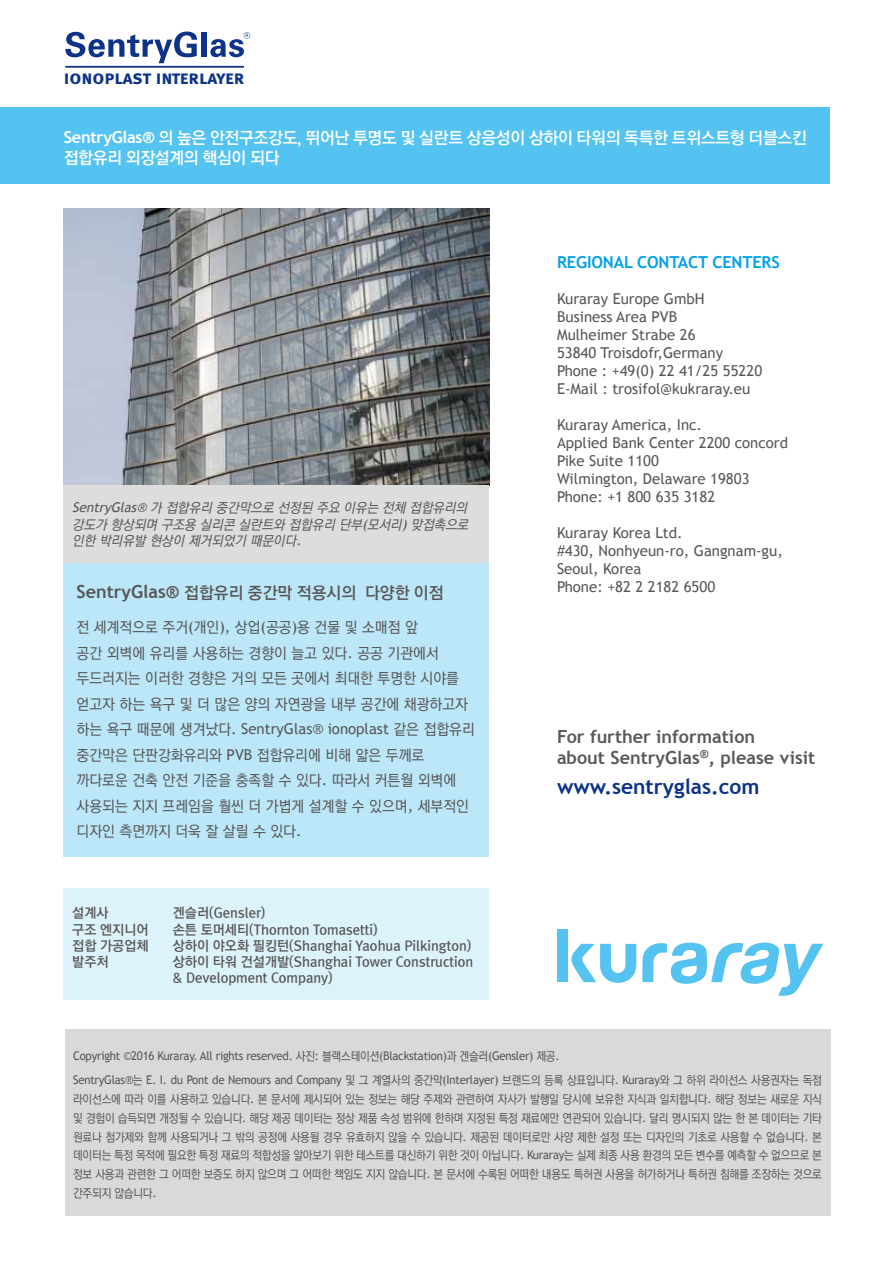
<style>
.page{position:relative;width:893px;height:1263px;background:#fff}
.page>*{position:absolute;margin:0;border:0;box-sizing:border-box;transform-origin:0 0}
.t1{font:700 21px "Trebuchet MS";color:#0c3388}
.t2{font:19.05px "Meta Bold Caps";letter-spacing:-.005em;color:#0c3388}
.t3{font:700 18px/21.6px "Trebuchet MS";color:#595757}
.t4{font:16.5px/19.8px "Rix Go B";letter-spacing:-.02em;color:#fff}
.t5{font:16.5px "Rix Go B";color:#595757}
.t6{font:700 16.5px "Trebuchet MS";letter-spacing:-.01em;color:#00a0e9}
.t7{font:15px/18px "Trebuchet MS";color:#595757}
.t8{font:15px/25.5px "Rix Go M";color:#595757;scale:.95 1}
.t9{font:13.5px/16.2px "Rix Go B";color:#595757}
.t10{font:italic 13.5px/16.2px "Rix Go M";color:#595757;text-align:justify;scale:.95 1}
.t11{font:12px/18.8px "Rix Go M";letter-spacing:-.02em;color:#595757;text-align:justify;scale:.9 1}
.t12{font:12px/24.8px "Trebuchet MS";letter-spacing:-.02em;color:#595757;scale:.95 1}
.s1{font-family:"Trebuchet MS";font-weight:700}
.s2{font-family:"Trebuchet MS"}
.s3{font-family:"Trebuchet MS";font-weight:700;font-size:18px}
.s4{font-family:"Rix Go M"}
</style>
<div class="page">
<img style="left:64px;top:208px;width:425px;height:277px">
<div style="left:64px;top:563px;width:425px;height:294px;background:#bbe7f9"></div>
<div style="left:0;top:107px;width:829px;height:77px;background:#54c3f1"></div>
<svg style="left:65px;top:32px;width:132px;height:31px"></svg>
<div style="left:202px;top:32px;width:5px;height:25px;background:#0c3388"></div>
<svg style="left:210px;top:32px;width:40px;height:25px"></svg>
<hr style="left:65px;top:66px;width:179px;height:2px;background:#0c3388">
<div style="left:64px;top:889px;width:425px;height:111px;background:#ddf3fc"></div>
<div style="left:64px;top:485px;width:425px;height:78px;background:#dcdddd"></div>
<div style="left:65px;top:1030px;width:765px;height:186px;background:#d9d9d9"></div>
<svg style="left:557px;top:929px;width:266px;height:67px"></svg>
<h2 class="t2" style="left:64px;top:66px;width:182px">ionoplast interlayer</h2>
<h3 class="t4" style="left:64px;top:128px;width:745px"><span class="s1">SentryGlas®</span> 의 높은 안전구조강도, 뛰어난 투명도 및 실란트 상응성이 상하이 타워의 독특한 트위스트형 더블스킨 접합유리 외장설계의 핵심이 되다</h3>
<p class="t10" style="left:72px;top:500px;width:422px"><span class="s2">SentryGlas®</span> 가 접합유리 중간막으로 선정된 주요 이유는 전체 접합유리의 강도가 향상되며 구조용 실리콘 실란트와 접합유리 단부<span class="s2">(</span>모서리<span class="s2">)</span>맞접촉으로 인한 박리유발 현상이 제거되었기 때문이다<span class="s2">.</span></p>
<h3 class="t5" style="left:77px;top:583px;width:369px"><span class="s3">SentryGlas®</span> 접합유리 중간막 적용시의 다양한 이점</h3>
<p class="t8" style="left:77px;top:615px;width:414px">전 세계적으로 주거<span class="s2">(</span>개인<span class="s2">),</span> 상업<span class="s2">(</span>공공<span class="s2">)</span>용 건물 및 소매점 앞<br>공간 외벽에 유리를 사용하는 경향이 늘고 있다<span class="s2">.</span> 공공 기관에서 두드러지는 이러한 경향은 거의 모든 곳에서 최대한 투명한 시야를 얻고자 하는 욕구 및 더 많은 양의 자연광을 내부 공간에 채광하고자</p>
<p class="t7" style="left:77px;top:720px;width:400px"><span class="s4">하는 욕구 때문에 생겨났다</span>. SentryGlas® ionoplast <span class="s4">같은 접합유리</span></p>
<p class="t8" style="left:77px;top:742px;width:415px">중간막은 단판강화유리와 <span class="s2">PVB</span> 접합유리에 비해 얇은 두께로 까다로운 건축 안전 기준을 충족할 수 있다<span class="s2">.</span> 따라서 커튼월 외벽에 사용되는 지지 프레임을 훨씬 더 가볍게 설계할 수 있으며<span class="s2">,</span> 세부적인 디자인 측면까지 더욱 잘 살릴 수 있다<span class="s2">.</span></p>
<p class="t9" style="left:72px;top:905px;width:38px">설계사</p>
<p class="t9" style="left:173px;top:905px;width:94px">겐슬러(Gensler)</p>
<p class="t9" style="left:72px;top:921px;width:78px">구조 엔지니어</p>
<p class="t9" style="left:173px;top:921px;width:206px">손튼 토머세티(Thornton Tomasetti)</p>
<p class="t9" style="left:72px;top:937px;width:78px">접합 가공업체</p>
<p class="t9" style="left:173px;top:937px;width:300px">상하이 야오화 필킹턴(Shanghai Yaohua Pilkington)</p>
<p class="t9" style="left:72px;top:953px;width:38px">발주처</p>
<p class="t9" style="left:173px;top:953px;width:302px">상하이 타워 건설개발(Shanghai Tower Construction &amp; Development Company)</p>
<h3 class="t6" style="left:557px;top:252px;width:40px">REGIONAL</h3>
<h3 class="t6" style="left:637px;top:252px;width:144px">CONTACT CENTERS</h3>
<p class="t7" style="left:557px;top:290px;width:207px">Kuraray Europe GmbH<br>Business Area PVB<br>Mulheimer Strabe 26<br>53840 Troisdofr,Germany<br>Phone : +49(0) 22 41/25 55220<br>E-Mail : trosifol@kukraray.eu</p>
<p class="t7" style="left:557px;top:416px;width:233px">Kuraray America, Inc.<br>Applied Bank Center 2200 concord<br>Pike Suite 1100<br>Wilmington, Delaware 19803<br>Phone: +1 800 635 3182</p>
<p class="t7" style="left:557px;top:524px;width:227px">Kuraray Korea Ltd.<br>#430, Nonhyeun-ro, Gangnam-gu,<br>Seoul, Korea<br>Phone: +82 2 2182 6500</p>
<h3 class="t3" style="left:557px;top:725px;width:260px">For further information<br>about SentryGlas<sup>®</sup>, please visit</h3>
<h1 class="t1" style="left:557px;top:773px;width:204px">www.sentryglas.com</h1>
<p class="t12" style="left:73px;top:1043px;width:790px">Copyright ©2016 Kuraray. All rights reserved. <span class="s4">사진</span>: <span class="s4">블랙스테이션</span>(Blackstation)<span class="s4">과 겐슬러</span>(Gensler) <span class="s4">제공</span>.<br>SentryGlas®<span class="s4">는</span> E. I. du Pont de Nemours and Company <span class="s4">및 그 계열사의 중간막</span>(Interlayer) <span class="s4">브랜드의 등록 상표입니다</span>. Kuraray<span class="s4">와 그 하위 라이선스 사용권자는 독점</span></p>
<p class="t11" style="left:73px;top:1090px;width:833px">라이선스에 따라 이를 사용하고 있습니다<span class="s2">.</span> 본 문서에 제시되어 있는 정보는 해당 주제와 관련하여 자사가 발행일 당시에 보유한 지식과 일치합니다<span class="s2">.</span> 해당 정보는 새로운 지식 및 경험이 습득되면 개정될 수 있습니다<span class="s2">.</span> 해당 제공 데이터는 정상 제품 속성 범위에 한하며 지정된 특정 재료에만 연관되어 있습니다<span class="s2">.</span> 달리 명시되지 않는 한 본 데이터는 기타 원료나 첨가제와 함께 사용되거나 그 밖의 공정에 사용될 경우 유효하지 않을 수 있습니다<span class="s2">.</span> 제공된 데이터로만 사양 제한 설정 또는 디자인의 기초로 사용할 수 없습니다<span class="s2">.</span> 본 데이터는 특정 목적에 필요한 특정 재료의 적합성을 알아보기 위한 테스트를 대신하기 위한 것이 아닙니다<span class="s2">. Kuraray</span>는 실제 최종 사용 환경의 모든 변수를 예측할 수 없으므로 본 정보 사용과 관련한 그 어떠한 보증도 하지 않으며 그 어떠한 책임도 지지 않습니다<span class="s2">.</span> 본 문서에 수록된 어떠한 내용도 특허권 사용을 허가하거나 특허권 침해를 조장하는 것으로 간주되지 않습니다<span class="s2">.</span></p>
</div>
